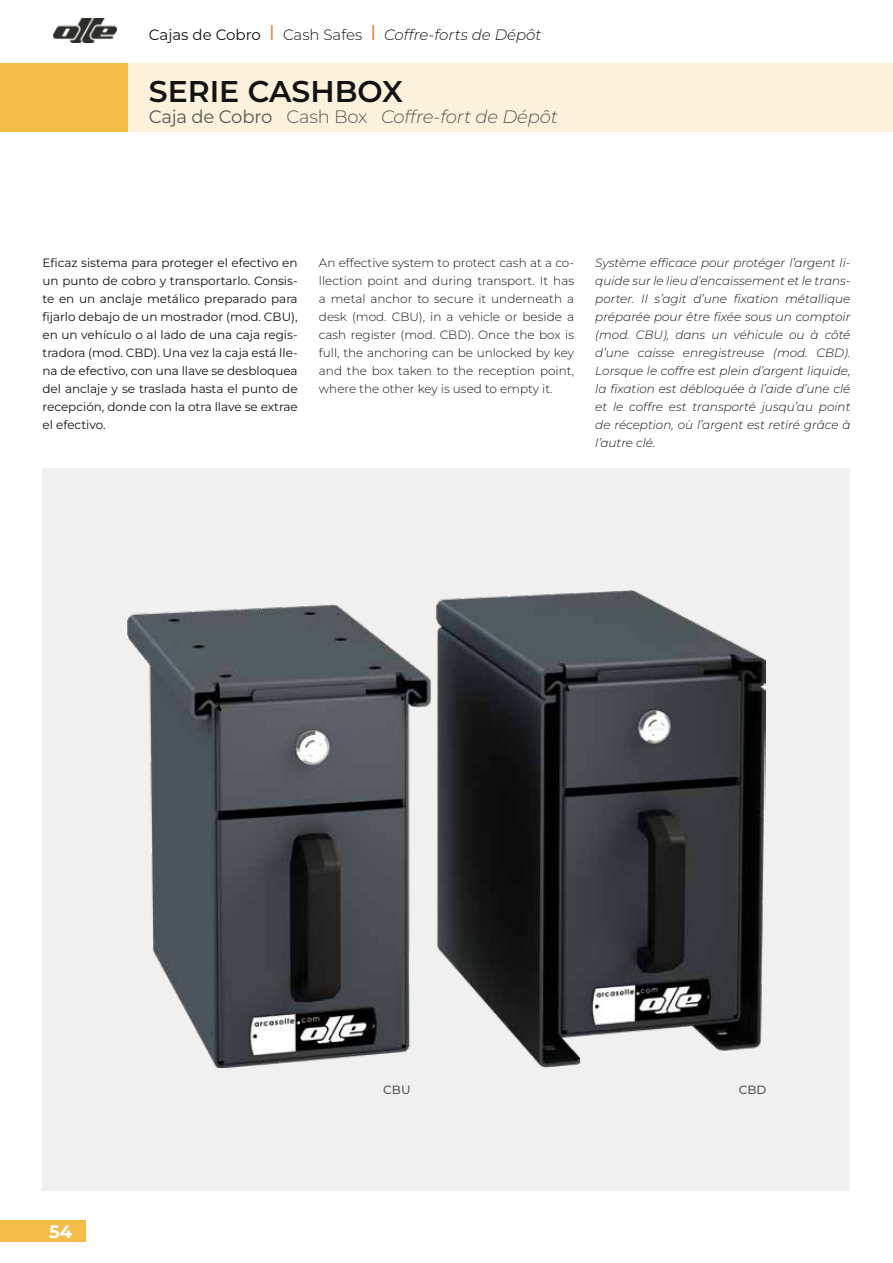
<style>
.page{position:relative;width:893px;height:1263px;background:#fff}
.page>*{position:absolute;margin:0;border:0;box-sizing:border-box;transform-origin:0 0}
.t1{font:600 30px "Montserrat";color:#131313}
.t2{font:italic 300 18px "Montserrat";letter-spacing:-.01em;color:#575756}
.t3{font:700 18px "Montserrat";color:#fff}
.t4{font:italic 300 15px "Montserrat";color:#131313}
.t5{font:italic 300 12px/18px "Montserrat";color:#131313;text-align:justify}
.t6{font:12px/18px "Montserrat";color:#131313;text-align:justify}
.t7{font:300 12px/18px "Montserrat";color:#131313;text-align:justify}
.t8{font:500 12px "Montserrat";color:#575756}
.s1{font-weight:400;font-style:normal}
.s2{font-weight:400;font-style:normal;font-size:21px;color:#e08431}
.s3{font-style:normal}
</style>
<div class="page">
<div style="left:0;top:64px;width:893px;height:68px;background:#fcf2db"></div>
<div style="left:0;top:64px;width:128px;height:68px;background:#f4bd48"></div>
<img style="left:53px;top:18px;width:64px;height:25px">
<div style="left:0;top:1220px;width:85px;height:22px;background:#f4bd48"></div>
<div style="left:43px;top:468px;width:807px;height:723px;background:#f0f0f1"></div>
<img style="left:128px;top:591px;width:637px;height:477px">
<p class="t4" style="left:149px;top:25px;width:394px"><span class="s1">Cajas de Cobro</span> <span class="s2">I</span> <span class="s3">Cash Safes</span> <span class="s2">I</span> Coffre-forts de Dépôt</p>
<h1 class="t1" style="left:149px;top:71px;width:255px">SERIE CASHBOX</h1>
<h2 class="t2" style="left:149px;top:105px;width:411px"><span class="s1">Caja de Cobro</span> <span class="s3">Cash Box</span> Coffre-fort de Dépôt</h2>
<p class="t6" style="left:43px;top:253px;width:257px">Eficaz sistema para proteger el efectivo en un punto de cobro y transportarlo. Consis&shy;te en un anclaje metálico preparado para fijarlo debajo de un mostrador (mod. CBU), en un vehículo o al lado de una caja regis&shy;tradora (mod. CBD). Una vez la caja está lle&shy;na de efectivo, con una llave se desbloquea del anclaje y se traslada hasta el punto de recepción, donde con la otra llave se extrae el efectivo.</p>
<p class="t7" style="left:319px;top:253px;width:257px">An effective system to protect cash at a co&shy;llection point and during transport. It has a metal anchor to secure it underneath a desk (mod. CBU), in a vehicle or beside a cash register (mod. CBD). Once the box is full, the anchoring can be unlocked by key and the box taken to the reception point, where the other key is used to empty it.</p>
<p class="t5" style="left:595px;top:253px;width:257px">Système efficace pour protéger l’argent li&shy;quide sur le lieu d’encaissement et le trans&shy;porter. Il s’agit d’une fixation métallique préparée pour être fixée sous un comptoir (mod. CBU), dans un véhicule ou à côté d’une caisse enregistreuse (mod. CBD).<br>Lorsque le coffre est plein d’argent liquide, la fixation est débloquée à l’aide d’une clé et le coffre est transporté jusqu’au point de réception, où l’argent est retiré grâce à l’autre clé.</p>
<h2 class="t3" style="left:49px;top:1219px;width:25px">54</h2>
<p class="t8" style="left:383px;top:1082px;width:29px">CBU</p>
<p class="t8" style="left:739px;top:1082px;width:29px">CBD</p>
</div>
